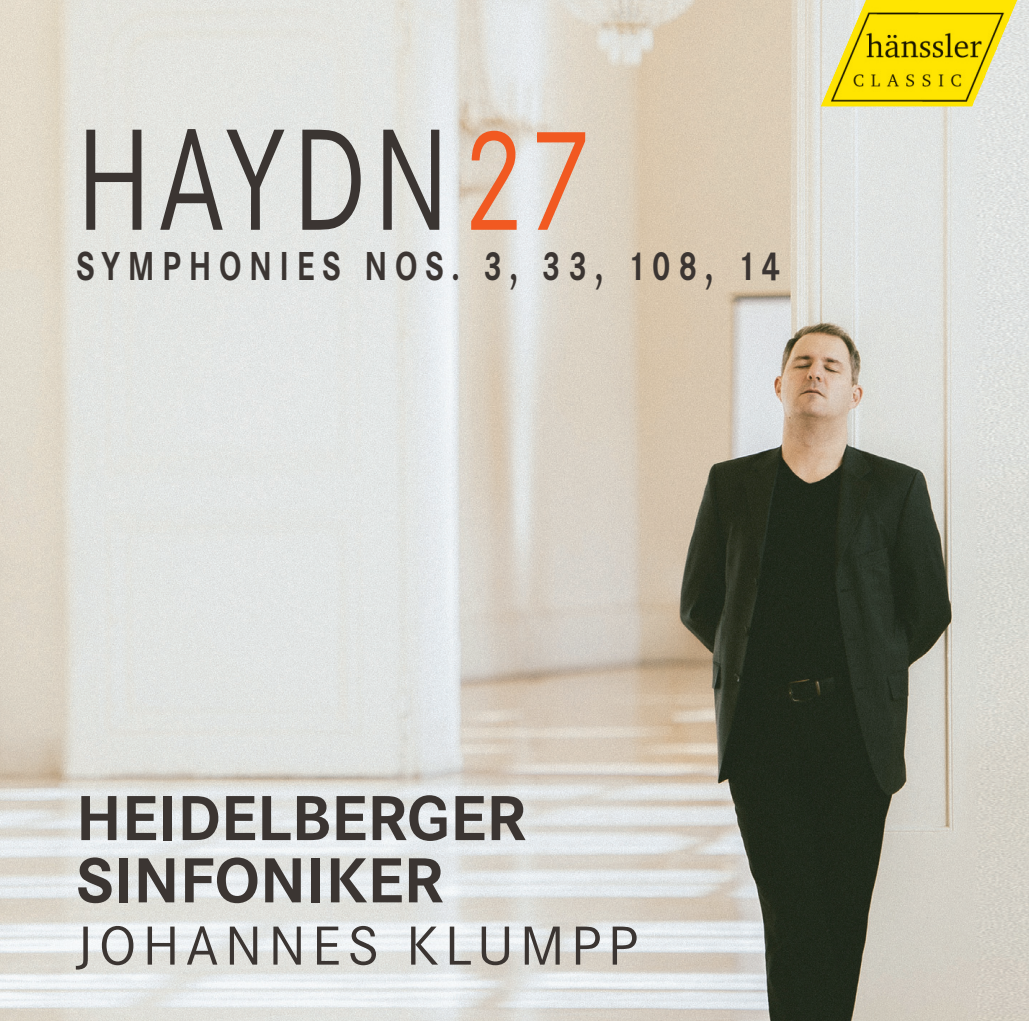
<style>
.page{position:relative;width:1029px;height:1021px;background:#fff}
.page>*{position:absolute;margin:0;border:0;box-sizing:border-box;transform-origin:0 0}
.t1{font:150px "Corporate S";letter-spacing:.055em;color:#3b3532;scale:.79 1}
.t2{font:700 66px/62.1px "Corporate S";color:#3b3532}
.t3{font:57px "Corporate S";letter-spacing:.105em;color:#3b3532}
.t4{font:700 42px "Corporate S";letter-spacing:.23em;color:#3b3532;scale:.79 1}
.s1{color:#f15921}
</style>
<div class="page">
<img style="left:0;top:0;width:1029px;height:1020px">
<img style="left:821px;top:0;width:198px;height:107px">
<h1 class="t1" style="left:76px;top:126px;width:656px">HAYDN<span class="s1">27</span></h1>
<p class="t4" style="left:76px;top:251px;width:893px">SYMPHONIES NOS. 3, 33, 108, 14</p>
<h2 class="t2" style="left:76px;top:793px;width:451px">HEIDELBERGER<br>SINFONIKER</h2>
<h3 class="t3" style="left:76px;top:925px;width:564px">JOHANNES KLUMPP</h3>
</div>
